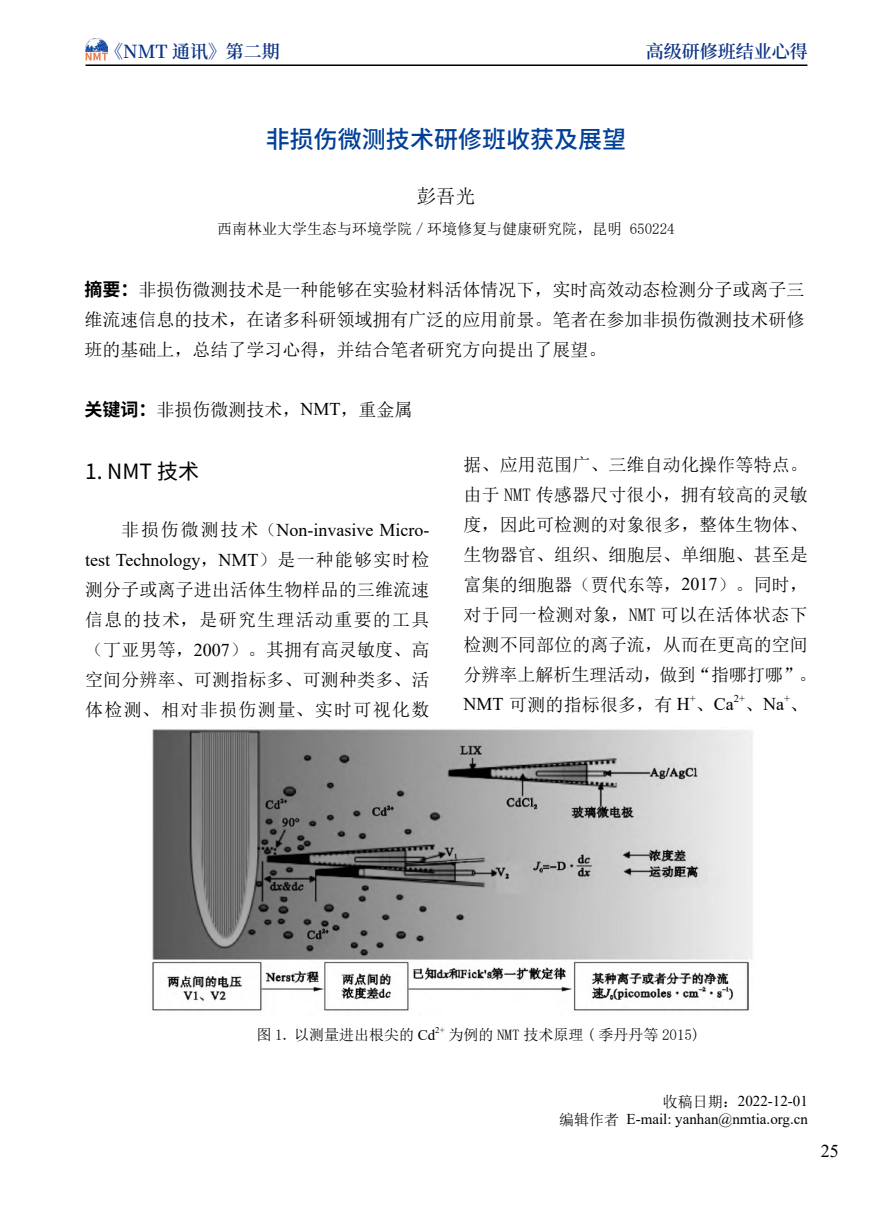
<style>
.page{position:relative;width:893px;height:1212px;background:#fff}
.page>*{position:absolute;margin:0;border:0;box-sizing:border-box;transform-origin:0 0}
.t1{font:500 24px "Noto Sans Hans";color:#003f98}
.t2{font:21px "Noto Sans Hans";color:#000}
.t3{font:19.5px "Sim Sun";color:#000}
.t4{font:18px/30px "Sim Sun";letter-spacing:.01em;color:#000;text-align:justify}
.t5{font:18px/30px "Times New Roman";color:#000;text-align:right}
.t6{font:600 18px "Source Han Serif CN";color:#0c3388}
.t7{font:15px "Sim Sun";color:#000}
.t8{font:15px/18px "Times New Roman";color:#000;text-align:right}
.t9{font:10.5px "Times New Roman";color:#000}
.t10{font:8.7px "Times New Roman";color:#000}
.s1{font-family:"Noto Sans Hans";font-weight:700}
.s2{font-family:"Times New Roman"}
.s3{font-family:"Sim Sun"}
</style>
<div class="page">
<hr style="left:86px;top:64px;width:721px;height:2px;background:#000">
<img style="left:86px;top:38px;width:22px;height:22px">
<img style="left:152px;top:729px;width:601px;height:282px">
<p class="t6" style="left:105px;top:41px;width:176px">《NMT 通讯》第二期</p>
<p class="t6" style="left:646px;top:41px;width:163px">高级研修班结业心得</p>
<h1 class="t1" style="left:266px;top:126px;width:361px">非损伤微测技术研修班收获及展望</h1>
<p class="t3" style="left:417px;top:186px;width:60px">彭吾光</p>
<p class="t7" style="left:217px;top:221px;width:459px">西南林业大学生态与环境学院 / 环境修复与健康研究院，昆明 650224</p>
<p class="t4" style="left:85px;top:274px;width:721px"><span class="s1">摘要：</span>非损伤微测技术是一种能够在实验材料活体情况下，实时高效动态检测分子或离子三维流速信息的技术，在诸多科研领域拥有广泛的应用前景。笔者在参加非损伤微测技术研修班的基础上，总结了学习心得，并结合笔者研究方向提出了展望。</p>
<p class="t4" style="left:85px;top:394px;width:329px"><span class="s1">关键词：</span>非损伤微测技术，<span class="s2">NMT</span>，重金属</p>
<p class="t2" style="left:85px;top:460px;width:116px">1. NMT 技术</p>
<p class="t5" style="left:85px;top:514px;width:346px"><span class="s3">非损伤微测技术（</span>Non-invasive Micro-<br>test Technology<span class="s3">，</span>NMT<span class="s3">）是一种能够实时检</span></p>
<p class="t4" style="left:85px;top:575px;width:346px">测分子或离子进出活体生物样品的三维流速信息的技术，是研究生理活动重要的工具（丁亚男等，<span class="s2">2007</span>）。其拥有高灵敏度、高空间分辨率、可测指标多、可测种类多、活体检测、相对非损伤测量、实时可视化数</p>
<p class="t4" style="left:463px;top:449px;width:355px;text-align:left">据、应用范围广、三维自动化操作等特点。由于 NMT 传感器尺寸很小，拥有较高的灵敏度，因此可检测的对象很多，整体生物体、生物器官、组织、细胞层、单细胞、甚至是富集的细胞器（贾代东等，<span class="s2">2017</span>）。同时，对于同一检测对象，NMT 可以在活体状态下检测不同部位的离子流，从而在更高的空间分辨率上解析生理活动，做到“指哪打哪”。<br><span class="s2">NMT</span> 可测的指标很多，有 <span class="s2">H</span> 、<span class="s2">Ca</span></p>
<p class="t9" style="left:690px;top:691px;width:7px">+</p>
<p class="t9" style="left:734px;top:691px;width:13px">2+</p>
<p class="t9" style="left:784px;top:691px;width:7px">+</p>
<p class="t4" style="left:745px;top:689px;width:64px">、<span class="s2">Na</span>、</p>
<p class="t7" style="left:257px;top:1027px;width:180px">图 1. 以测量进出根尖的 <span class="s2">Cd</span></p>
<p class="t10" style="left:435px;top:1024px;width:11px">2+</p>
<p class="t7" style="left:448px;top:1027px;width:253px">为例的 NMT 技术原理 ( 季丹丹等 2015)</p>
<p class="t8" style="left:559px;top:1092px;width:250px"><span class="s3">收稿日期：</span>2022-12-01<br><span class="s3">编辑作者</span> E-mail: yanhan@nmtia.org.cn</p>
<p class="t5" style="left:821px;top:1135px;width:19px">25</p>
</div>
